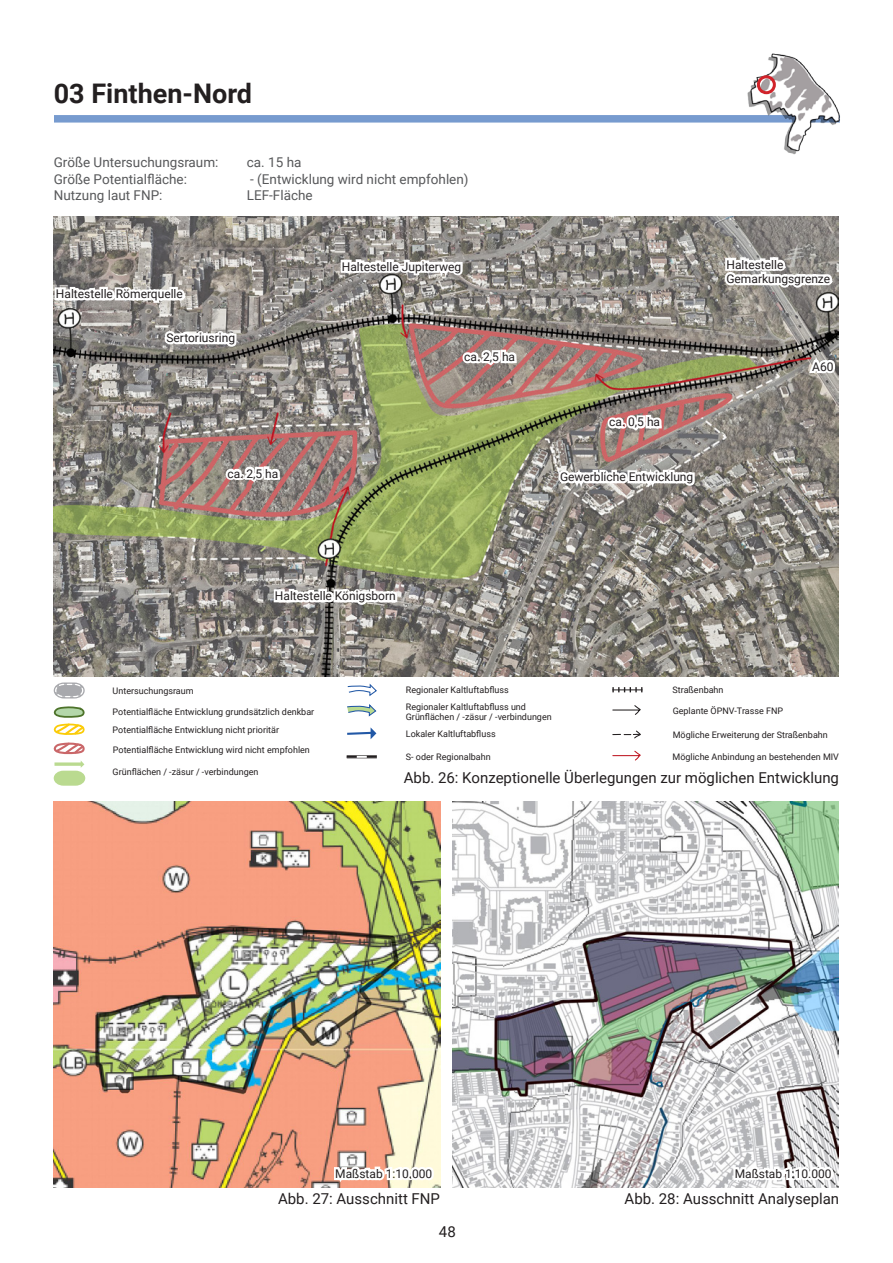
<style>
.page{position:relative;width:893px;height:1263px;background:#fff}
.page>*{position:absolute;margin:0;border:0;box-sizing:border-box;transform-origin:0 0}
.Steckbrief_Titel{font:700 27px "Roboto";color:#231f20}
.Seitenzahlen{font:15px "Roboto";color:#231f20}
.Eckdaten{font:13.5px "Roboto";color:#57585a}
.Beschriftung_in_Abbi{font:12px "Roboto";color:#231f20}
.Legenden_Analyseplan{font:9px "Roboto";color:#231f20}
</style>
<div class="page">
<div style="left:54px;top:115px;width:786px;height:8px;background:#779bcf"></div>
<img style="left:741px;top:53px;width:99px;height:102px">
<svg style="left:54px;top:682px;width:31px;height:16px"></svg>
<svg style="left:53px;top:706px;width:33px;height:80px"></svg>
<svg style="left:347px;top:683px;width:30px;height:14px"></svg>
<svg style="left:347px;top:704px;width:30px;height:13px"></svg>
<svg style="left:347px;top:727px;width:29px;height:12px"></svg>
<svg style="left:612px;top:687px;width:30px;height:5px"></svg>
<svg style="left:612px;top:705px;width:29px;height:10px"></svg>
<svg style="left:612px;top:750px;width:29px;height:11px"></svg>
<hr style="left:347px;top:755px;width:30px;height:3px;background:#231f20">
<svg style="left:347px;top:756px;width:30px;height:2px"></svg>
<svg style="left:612px;top:730px;width:29px;height:9px"></svg>
<div style="left:757px;top:75px;width:19px;height:19px;border:3px solid #d1232a;border-radius:50%"></div>
<img style="left:453px;top:801px;width:386px;height:387px">
<svg style="left:731px;top:1144px;width:106px;height:44px"></svg>
<img style="left:54px;top:801px;width:386px;height:387px">
<svg style="left:332px;top:1144px;width:106px;height:44px"></svg>
<img style="left:54px;top:216px;width:785px;height:460px">
<svg style="left:53px;top:283px;width:136px;height:25px"></svg>
<svg style="left:338px;top:251px;width:128px;height:35px"></svg>
<svg style="left:721px;top:255px;width:115px;height:38px"></svg>
<svg style="left:555px;top:461px;width:144px;height:35px"></svg>
<svg style="left:271px;top:585px;width:129px;height:25px"></svg>
<svg style="left:806px;top:356px;width:33px;height:23px"></svg>
<svg style="left:161px;top:327px;width:79px;height:25px"></svg>
<svg style="left:222px;top:463px;width:61px;height:22px"></svg>
<svg style="left:459px;top:346px;width:60px;height:22px"></svg>
<svg style="left:604px;top:411px;width:60px;height:22px"></svg>
<p class="Steckbrief_Titel" style="left:54px;top:74px;width:200px">03 Finthen-Nord</p>
<p class="Eckdaten" style="left:54px;top:153px;width:166px">Größe Untersuchungsraum:</p>
<p class="Eckdaten" style="left:54px;top:169px;width:135px">Größe Potentialfläche:</p>
<p class="Eckdaten" style="left:54px;top:186px;width:110px">Nutzung laut FNP:</p>
<p class="Eckdaten" style="left:247px;top:153px;width:56px">ca. 15 ha</p>
<p class="Eckdaten" style="left:250px;top:169px;width:220px">- (Entwicklung wird nicht empfohlen)</p>
<p class="Eckdaten" style="left:247px;top:186px;width:67px">LEF-Fläche</p>
<p class="Beschriftung_in_Abbi" style="left:56px;top:285px;width:128px">Haltestelle Römerquelle</p>
<p class="Beschriftung_in_Abbi" style="left:166px;top:329px;width:70px">Sertoriusring</p>
<p class="Beschriftung_in_Abbi" style="left:342px;top:258px;width:121px">Haltestelle Jupiterweg</p>
<p class="Beschriftung_in_Abbi" style="left:726px;top:256px;width:58px">Haltestelle</p>
<p class="Beschriftung_in_Abbi" style="left:726px;top:270px;width:105px">Gemarkungsgrenze</p>
<p class="Beschriftung_in_Abbi" style="left:464px;top:348px;width:52px">ca. 2,5 ha</p>
<p class="Beschriftung_in_Abbi" style="left:609px;top:413px;width:52px">ca. 0,5 ha</p>
<p class="Beschriftung_in_Abbi" style="left:812px;top:358px;width:23px">A60</p>
<p class="Beschriftung_in_Abbi" style="left:227px;top:465px;width:52px">ca. 2,5 ha</p>
<p class="Beschriftung_in_Abbi" style="left:560px;top:468px;width:135px">Gewerbliche Entwicklung</p>
<p class="Beschriftung_in_Abbi" style="left:275px;top:587px;width:122px">Haltestelle Königsborn</p>
<p class="Legenden_Analyseplan" style="left:113px;top:684px;width:83px">Untersuchungsraum</p>
<p class="Legenden_Analyseplan" style="left:113px;top:724px;width:168px">Potentialfläche Entwicklung nicht prioritär</p>
<p class="Legenden_Analyseplan" style="left:113px;top:706px;width:203px">Potentialfläche Entwicklung grundsätzlich denkbar</p>
<p class="Legenden_Analyseplan" style="left:113px;top:743px;width:198px">Potentialfläche Entwicklung wird nicht empfohlen</p>
<p class="Legenden_Analyseplan" style="left:113px;top:765px;width:147px">Grünflächen / -zäsur / -verbindungen</p>
<p class="Legenden_Analyseplan" style="left:406px;top:684px;width:104px">Regionaler Kaltluftabfluss</p>
<p class="Legenden_Analyseplan" style="left:406px;top:700px;width:122px">Regionaler Kaltluftabfluss und</p>
<p class="Legenden_Analyseplan" style="left:406px;top:711px;width:147px">Grünflächen / -zäsur / -verbindungen</p>
<p class="Legenden_Analyseplan" style="left:406px;top:727px;width:91px">Lokaler Kaltluftabfluss</p>
<p class="Legenden_Analyseplan" style="left:406px;top:751px;width:86px">S- oder Regionalbahn</p>
<p class="Legenden_Analyseplan" style="left:673px;top:684px;width:53px">Straßenbahn</p>
<p class="Legenden_Analyseplan" style="left:673px;top:705px;width:112px">Geplante ÖPNV-Trasse FNP</p>
<p class="Legenden_Analyseplan" style="left:673px;top:750px;width:168px">Mögliche Anbindung an bestehenden MIV</p>
<p class="Legenden_Analyseplan" style="left:673px;top:728px;width:157px">Mögliche Erweiterung der Straßenbahn</p>
<p class="Seitenzahlen" style="left:404px;top:767px;width:437px">Abb. 26: Konzeptionelle Überlegungen zur möglichen Entwicklung</p>
<p class="Beschriftung_in_Abbi" style="left:385px;top:1163px;width:49px">Maßstab</p>
<p class="Beschriftung_in_Abbi" style="left:784px;top:1163px;width:49px">Maßstab</p>
<p class="Beschriftung_in_Abbi" style="left:335px;top:1165px;width:99px">Maßstab 1:10.000</p>
<p class="Beschriftung_in_Abbi" style="left:735px;top:1165px;width:99px">Maßstab 1:10.000</p>
<p class="Seitenzahlen" style="left:278px;top:1188px;width:163px">Abb. 27: Ausschnitt FNP</p>
<p class="Seitenzahlen" style="left:625px;top:1188px;width:216px">Abb. 28: Ausschnitt Analyseplan</p>
<p class="Seitenzahlen" style="left:439px;top:1221px;width:18px">48</p>
</div>
